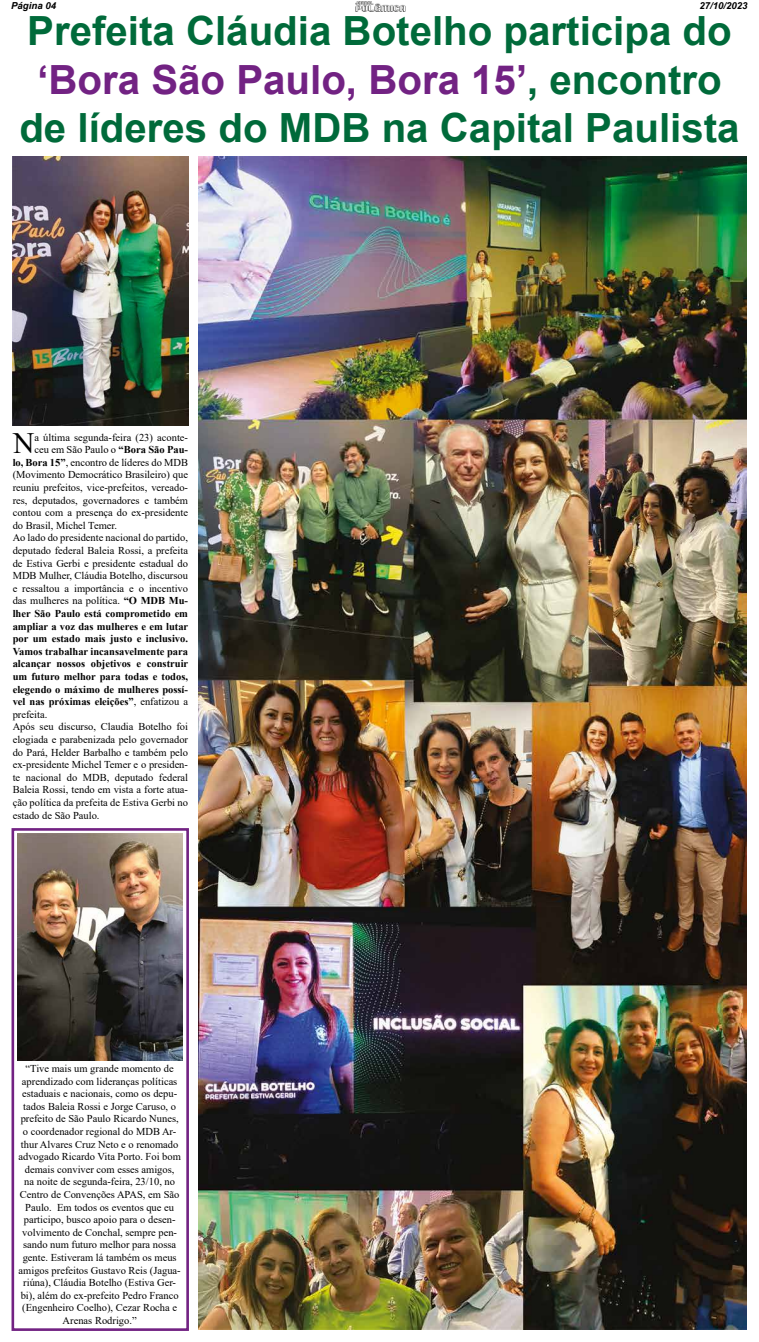
<style>
.page{position:relative;width:759px;height:1342px;background:#fff}
.page>*{position:absolute;margin:0;border:0;box-sizing:border-box;transform-origin:0 0}
.t1{font:700 40.25px/48.3px "Arial";color:#006a3a;text-align:center}
.t2{font:29.49px "Times New Roman";color:#000}
.t3{font:10.5px/12.6px "Times New Roman";color:#000;text-align:center}
.t4{font:700 10.5px "Times New Roman";color:#000}
.t5{font:italic 700 9.62px "Arial";color:#000}
.s1{color:#722283}
.s2{font-weight:700}
.s3{font-weight:400}
</style>
<div class="page">
<img style="left:355px;top:1px;width:50px;height:10px">
<div style="left:12px;top:828px;width:177px;height:503px;border:3px solid #722283"></div>
<img style="left:17px;top:834px;width:166px;height:226px">
<img style="left:12px;top:156px;width:176px;height:269px">
<img style="left:199px;top:156px;width:547px;height:1173px">
<p class="t5" style="left:11px;top:0;width:46px">Página 04</p>
<p class="t5" style="left:699px;top:0;width:50px">27/10/2023</p>
<h1 class="t1" style="left:19px;top:7px;width:722px">Prefeita Cláudia Botelho participa do <span class="s1">‘Bora São Paulo, Bora 15’</span>, encontro de líderes do MDB na Capital Paulista</h1>
<h2 class="t2" style="left:13px;top:422px;width:23px">N</h2>
<p class="t3" style="left:34px;top:430px;width:155px">a última segunda-feira (23) aconte-</p>
<p class="t3" style="left:34px;top:443px;width:155px">ceu em São Paulo o <span class="s2">“Bora São Pau-</span></p>
<p class="t3" style="left:13px;top:456px;width:177px"><span class="s2">lo, Bora 15”</span>, encontro de líderes do MDB</p>
<p class="t3" style="left:13px;top:468px;width:177px">(Movimento Democrático Brasileiro) que</p>
<p class="t3" style="left:13px;top:481px;width:177px">reuniu prefeitos, vice-prefeitos, vereado-</p>
<p class="t3" style="left:13px;top:493px;width:177px">res, deputados, governadores e também</p>
<p class="t3" style="left:13px;top:506px;width:177px">contou com a presença do ex-presidente</p>
<p class="t3" style="left:13px;top:519px;width:106px">do Brasil, Michel Temer.</p>
<p class="t3" style="left:13px;top:531px;width:177px">Ao lado do presidente nacional do partido,</p>
<p class="t3" style="left:13px;top:544px;width:177px">deputado federal Baleia Rossi, a prefeita</p>
<p class="t3" style="left:13px;top:556px;width:177px">de Estiva Gerbi e presidente estadual do</p>
<p class="t3" style="left:13px;top:569px;width:177px">MDB Mulher, Cláudia Botelho, discursou</p>
<p class="t3" style="left:13px;top:582px;width:177px">e ressaltou a importância e o incentivo</p>
<p class="t3" style="left:13px;top:594px;width:177px">das mulheres na política. <span class="s2">“O MDB Mu-</span></p>
<p class="t4" style="left:13px;top:606px;width:177px">lher São Paulo está comprometido em</p>
<p class="t4" style="left:13px;top:618px;width:177px">ampliar a voz das mulheres e em lutar</p>
<p class="t4" style="left:13px;top:631px;width:177px">por um estado mais justo e inclusivo.</p>
<p class="t4" style="left:13px;top:644px;width:177px">Vamos trabalhar incansavelmente para</p>
<p class="t4" style="left:13px;top:656px;width:177px">alcançar nossos objetivos e construir</p>
<p class="t4" style="left:13px;top:669px;width:177px">um futuro melhor para todas e todos,</p>
<p class="t4" style="left:13px;top:681px;width:177px">elegendo o máximo de mulheres possí-</p>
<p class="t4" style="left:13px;top:694px;width:177px">vel nas próximas eleições”<span class="s3">, enfatizou a</span></p>
<p class="t3" style="left:13px;top:708px;width:36px">prefeita.</p>
<p class="t3" style="left:13px;top:720px;width:177px">Após seu discurso, Claudia Botelho foi</p>
<p class="t3" style="left:13px;top:733px;width:177px">elogiada e parabenizada pelo governador</p>
<p class="t3" style="left:13px;top:745px;width:177px">do Pará, Helder Barbalho e também pelo</p>
<p class="t3" style="left:13px;top:758px;width:177px">ex-presidente Michel Temer e o presiden-</p>
<p class="t3" style="left:13px;top:771px;width:177px">te nacional do MDB, deputado federal</p>
<p class="t3" style="left:13px;top:783px;width:177px">Baleia Rossi, tendo em vista a forte atua-</p>
<p class="t3" style="left:13px;top:796px;width:177px">ção política da prefeita de Estiva Gerbi no</p>
<p class="t3" style="left:13px;top:808px;width:88px">estado de São Paulo.</p>
<p class="t3" style="left:18px;top:1062px;width:164px">“Tive mais um grande momento de aprendizado com lideranças políticas estaduais e nacionais, como os depu&shy;tados Baleia Rossi e Jorge Caruso, o prefeito de São Paulo Ricardo Nunes, o coordenador regional do MDB Ar&shy;thur Alvares Cruz Neto e o renomado advogado Ricardo Vita Porto. Foi bom demais conviver com esses amigos,<br>na noite de segunda-feira, 23/10, no Centro de Convenções APAS, em São Paulo. Em todos os eventos que eu participo, busco apoio para o desen&shy;volvimento de Conchal, sempre pen&shy;sando num futuro melhor para nossa gente. Estiveram lá também os meus amigos prefeitos Gustavo Reis (Jagua&shy;riúna), Cláudia Botelho (Estiva Ger&shy;bi), além do ex-prefeito Pedro Franco (Engenheiro Coelho), Cezar Rocha e Arenas Rodrigo.”</p>
</div>
